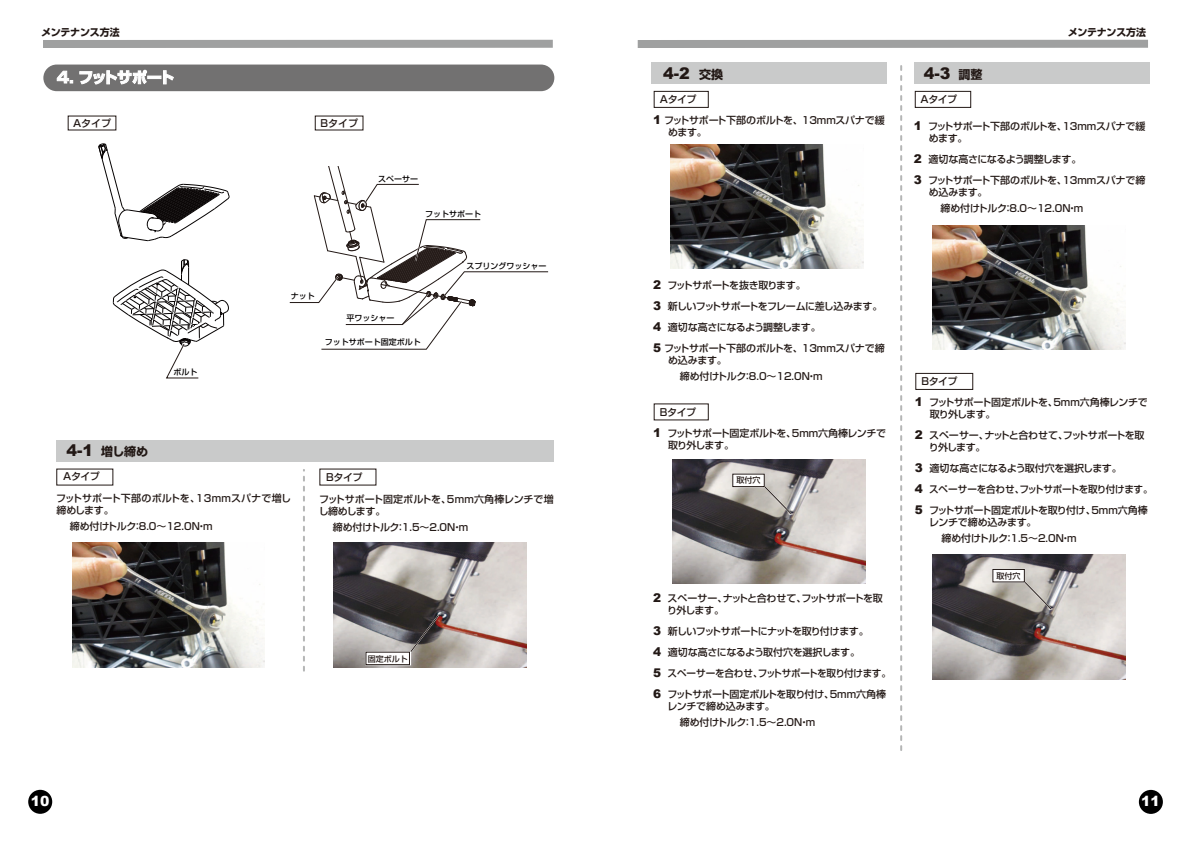
<style>
.page{position:relative;width:1191px;height:842px;background:#fff}
.page>*{position:absolute;margin:0;border:0;box-sizing:border-box;transform-origin:0 0}
.t1{font:900 16px "Arial";color:#221815}
.t2{font:700 15px "Shin Go Pro";letter-spacing:-.07em;color:#fff}
.t3{font:900 14px "Arial";color:#fff}
.t4{font:700 12px "Shin Go Pro";color:#221815}
.t5{font:500 10px/21px "Shin Go Pro";letter-spacing:-.03em;color:#221815}
.t6{font:500 10px/21px "Shin Go Pro";letter-spacing:-.05em;color:#221815}
.t7{font:500 10px/12px "Shin Go Pro";letter-spacing:-.01em;color:#221815}
.t8{font:500 10px/12px "Shin Go Pro";letter-spacing:.005em;color:#221815}
.t9{font:700 10px "Shin Go Pro";letter-spacing:-.02em;color:#221815}
.t10{font:500 8px "Shin Go Pro";color:#040000}
.t11{font:500 8px "Shin Go Pro";color:#221815}
.s1{font-family:"Shin Go Pro";font-weight:700;font-size:12px}
.s2{font-family:"Arial";font-weight:900;font-size:12px}
.s3{font-family:"Arial";font-weight:900;font-size:16px}
</style>
<div class="page">
<div style="left:28px;top:790px;width:24px;height:24px;background:#000;border-radius:50%"></div>
<div style="left:1138px;top:790px;width:24px;height:24px;background:#000;border-radius:50%"></div>
<div style="left:43px;top:40px;width:510px;height:8px;background:#9fa0a0"></div>
<div style="left:637px;top:40px;width:511px;height:8px;background:#9fa0a0"></div>
<div style="left:914px;top:63px;width:235px;height:21px;background:#c9caca"></div>
<div style="left:56px;top:440px;width:498px;height:22px;background:#c9caca"></div>
<svg style="left:900px;top:65px;width:2px;height:685px"></svg>
<div style="left:651px;top:63px;width:235px;height:21px;background:#c9caca"></div>
<div style="left:43px;top:65px;width:511px;height:26px;background:#727171;border-radius:13px"></div>
<svg style="left:57px;top:71px;width:16px;height:12px"></svg>
<svg style="left:79px;top:70px;width:95px;height:14px"></svg>
<svg style="left:303px;top:470px;width:2px;height:201px"></svg>
<div style="left:654px;top:91px;width:54px;height:17px;border:1px solid #221815"></div>
<div style="left:915px;top:91px;width:56px;height:17px;border:1px solid #221815"></div>
<div style="left:915px;top:373px;width:58px;height:17px;border:1px solid #221815"></div>
<svg style="left:98px;top:143px;width:131px;height:98px"></svg>
<img style="left:72px;top:543px;width:193px;height:124px">
<img style="left:670px;top:144px;width:193px;height:125px">
<img style="left:932px;top:225px;width:193px;height:125px">
<img style="left:333px;top:542px;width:193px;height:125px">
<img style="left:673px;top:459px;width:192px;height:125px">
<img style="left:932px;top:554px;width:193px;height:125px">
<svg style="left:407px;top:613px;width:33px;height:43px"></svg>
<div style="left:365px;top:651px;width:46px;height:14px;background:#fff;border:2px solid #fff"></div>
<div style="left:366px;top:652px;width:44px;height:13px;border:1px solid #221815"></div>
<svg style="left:761px;top:483px;width:32px;height:33px"></svg>
<div style="left:732px;top:473px;width:33px;height:14px;background:#fff;border:2px solid #fff"></div>
<div style="left:732px;top:474px;width:32px;height:13px;border:1px solid #221815"></div>
<svg style="left:1021px;top:578px;width:32px;height:33px"></svg>
<div style="left:992px;top:569px;width:33px;height:14px;background:#fff;border:2px solid #fff"></div>
<div style="left:992px;top:569px;width:32px;height:13px;border:1px solid #221815"></div>
<svg style="left:289px;top:167px;width:260px;height:183px"></svg>
<svg style="left:113px;top:259px;width:116px;height:120px"></svg>
<p class="t9" style="left:41px;top:24px;width:80px">メンテナンス方法</p>
<p class="t9" style="left:1067px;top:24px;width:80px">メンテナンス方法</p>
<h1 class="t1" style="left:924px;top:61px;width:60px">4-3 <span class="s1">調整</span></h1>
<p class="t5" style="left:920px;top:87px;width:38px">Aタイプ</p>
<p class="t5" style="left:928px;top:119px;width:218px;line-height:12px;text-indent:-15px"><span class="s2">1</span> フットサポート下部のボルトを、13mmスパナで緩めます。</p>
<p class="t5" style="left:914px;top:147px;width:233px"><span class="s2">2</span> 適切な高さになるよう調整します。<br><span class="s2">3</span> フットサポート下部のボルトを、13mmスパナで締</p>
<p class="t5" style="left:940px;top:183px;width:144px;line-height:16px;text-indent:-12px">め込みます。<br>締め付けトルク：8.0～12.0N・m</p>
<h1 class="t1" style="left:663px;top:61px;width:62px">4-2 <span class="s1">交換</span></h1>
<p class="t5" style="left:653px;top:87px;width:233px;text-indent:7px">Aタイプ<br><span class="s2">1</span> フットサポート下部のボルトを、13mmスパナで緩</p>
<p class="t5" style="left:668px;top:120px;width:40px">めます。</p>
<h2 class="t2" style="left:57px;top:65px;width:119px">4. フットサポート</h2>
<p class="t5" style="left:73px;top:111px;width:40px">Aタイプ</p>
<p class="t5" style="left:320px;top:111px;width:39px">Bタイプ</p>
<p class="t10" style="left:378px;top:172px;width:41px">スペーサー</p>
<p class="t10" style="left:425px;top:208px;width:57px">フットサポート</p>
<p class="t10" style="left:173px;top:366px;width:25px">ボルト</p>
<p class="t10" style="left:291px;top:289px;width:25px">ナット</p>
<p class="t10" style="left:346px;top:311px;width:49px">平ワッシャー</p>
<p class="t10" style="left:325px;top:335px;width:97px">フットサポート固定ボルト</p>
<p class="t10" style="left:466px;top:259px;width:81px">スプリングワッシャー</p>
<p class="t4" style="left:66px;top:442px;width:83px"><span class="s3">4-1</span> 増し締め</p>
<p class="t5" style="left:63px;top:465px;width:38px">Aタイプ</p>
<p class="t8" style="left:56px;top:491px;width:237px">フットサポート下部のボルトを、13mmスパナで増し締めします。</p>
<p class="t5" style="left:70px;top:515px;width:144px">締め付けトルク：8.0～12.0N・m</p>
<p class="t5" style="left:326px;top:466px;width:38px">Bタイプ</p>
<p class="t7" style="left:319px;top:492px;width:236px">フットサポート固定ボルトを、5mm六角棒レンチで増し締めします。</p>
<p class="t5" style="left:333px;top:516px;width:137px">締め付けトルク：1.5～2.0N・m</p>
<p class="t11" style="left:368px;top:652px;width:41px">固定ボルト</p>
<p class="t5" style="left:653px;top:273px;width:233px"><span class="s2">2</span> フットサポートを抜き取ります。<br><span class="s2">3</span> 新しいフットサポートをフレームに差し込みます。<br><span class="s2">4</span> 適切な高さになるよう調整します。<br><span class="s2">5</span> フットサポート下部のボルトを、13mmスパナで締</p>
<p class="t5" style="left:680px;top:351px;width:144px;line-height:16px;text-indent:-12px">め込みます。<br>締め付けトルク：8.0～12.0N・m</p>
<p class="t5" style="left:653px;top:400px;width:234px;text-indent:7px">Bタイプ<br><span class="s2">1</span> フットサポート固定ボルトを、5mm六角棒レンチで</p>
<p class="t5" style="left:668px;top:433px;width:67px">取り外します。</p>
<p class="t11" style="left:736px;top:474px;width:25px">取付穴</p>
<p class="t5" style="left:667px;top:591px;width:217px;line-height:12px;text-indent:-14px"><span class="s2">2</span> スペーサー、ナットと合わせて、フットサポートを取り外します。</p>
<p class="t5" style="left:653px;top:619px;width:239px"><span class="s2">3</span> 新しいフットサポートにナットを取り付けます。<br><span class="s2">4</span> 適切な高さになるよう取付穴を選択します。<br><span class="s2">5</span> スペーサーを合わせ、フットサポートを取り付けます。<br><span class="s2">6</span> フットサポート固定ボルトを取り付け、5mm六角棒</p>
<p class="t5" style="left:680px;top:697px;width:137px;line-height:16px;text-indent:-12px">レンチで締め込みます。<br>締め付けトルク：1.5～2.0N・m</p>
<p class="t5" style="left:915px;top:369px;width:234px;text-indent:7px">Bタイプ<br><span class="s2">1</span> フットサポート固定ボルトを、5mm六角棒レンチで</p>
<p class="t6" style="left:915px;top:402px;width:231px;text-indent:15px">取り外します。<br><span class="s2">2</span> スペーサー、ナットと合わせて、フットサポートを取</p>
<p class="t5" style="left:915px;top:435px;width:239px;text-indent:14px">り外します。<br><span class="s2">3</span> 適切な高さになるよう取付穴を選択します。<br><span class="s2">4</span> スペーサーを合わせ、フットサポートを取り付けます。<br><span class="s2">5</span> フットサポート固定ボルトを取り付け、5mm六角棒</p>
<p class="t5" style="left:941px;top:513px;width:137px;line-height:16px;text-indent:-12px">レンチで締め込みます。<br>締め付けトルク：1.5～2.0N・m</p>
<p class="t11" style="left:996px;top:569px;width:25px">取付穴</p>
<h3 class="t3" style="left:31px;top:791px;width:20px">10</h3>
<h3 class="t3" style="left:1141px;top:791px;width:20px">11</h3>
</div>
